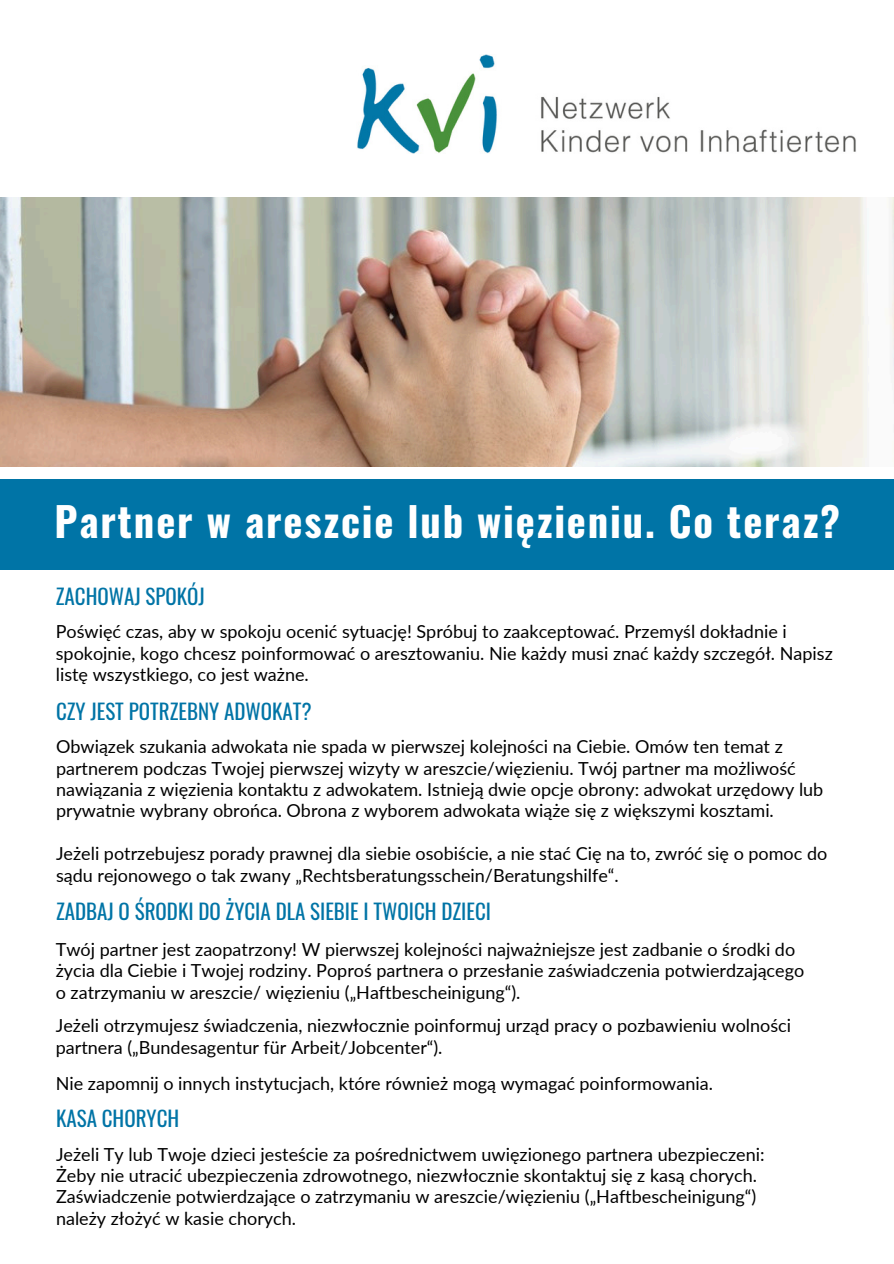
<style>
.page{position:relative;width:894px;height:1264px;background:#fff}
.page>*{position:absolute;margin:0;border:0;box-sizing:border-box;transform-origin:0 0}
.t1{font:700 40.5px "Oswald";letter-spacing:.045em;color:#fff}
.t2{font:21px "Oswald";color:#0074a6}
.t3{font:18px/21.3px "Lato";color:#000}
</style>
<div class="page">
<div style="left:0;top:480px;width:893px;height:90px;background:#0074a6"></div>
<img style="left:0;top:198px;width:893px;height:269px">
<img style="left:357px;top:55px;width:498px;height:99px">
<p class="t1" style="left:54px;top:490px;width:787px">Partner w areszcie lub więzieniu. Co teraz?</p>
<h1 class="t2" style="left:56px;top:579px;width:151px">ZACHOWAJ SPOKÓJ</h1>
<h2 class="t3" style="left:56px;top:620px;width:778px">Poświęć czas, aby w spokoju ocenić sytuację! Spróbuj to zaakceptować. Przemyśl dokładnie i spokojnie, kogo chcesz poinformować o aresztowaniu. Nie każdy musi znać każdy szczegół. Napisz listę wszystkiego, co jest ważne.</h2>
<p class="t2" style="left:56px;top:694px;width:257px">CZY JEST POTRZEBNY ADWOKAT?</p>
<h2 class="t3" style="left:56px;top:735px;width:768px">Obwiązek szukania adwokata nie spada w pierwszej kolejności na Ciebie. Omów ten temat z partnerem podczas Twojej pierwszej wizyty w areszcie/więzieniu. Twój partner ma możliwość nawiązania z więzienia kontaktu z adwokatem. Istnieją dwie opcje obrony: adwokat urzędowy lub prywatnie wybrany obrońca. Obrona z wyborem adwokata wiąże się z większymi kosztami.</h2>
<p class="t3" style="left:56px;top:842px;width:772px">Jeżeli potrzebujesz porady prawnej dla siebie osobiście, a nie stać Cię na to, zwróć się o pomoc do sądu rejonowego o tak zwany „Rechtsberatungsschein/Beratungshilfe“.</p>
<p class="t2" style="left:56px;top:895px;width:436px">ZADBAJ O ŚRODKI DO ŻYCIA DLA SIEBIE I TWOICH DZIECI</p>
<h2 class="t3" style="left:56px;top:938px;width:749px">Twój partner jest zaopatrzony! W pierwszej kolejności najważniejsze jest zadbanie o środki do życia dla Ciebie i Twojej rodziny. Poproś partnera o przesłanie zaświadczenia potwierdzającego</h2>
<p class="t3" style="left:56px;top:981px;width:466px">o zatrzymaniu w areszcie/ więzieniu („Haftbescheinigung“).</p>
<p class="t3" style="left:56px;top:1014px;width:736px;line-height:21.9px">Jeżeli otrzymujesz świadczenia, niezwłocznie poinformuj urząd pracy o pozbawieniu wolności partnera („Bundesagentur für Arbeit/Jobcenter“).</p>
<p class="t3" style="left:56px;top:1072px;width:658px">Nie zapomnij o innych instytucjach, które również mogą wymagać poinformowania.</p>
<p class="t2" style="left:56px;top:1102px;width:125px">KASA CHORYCH</p>
<h2 class="t3" style="left:56px;top:1142px;width:709px">Jeżeli Ty lub Twoje dzieci jesteście za pośrednictwem uwięzionego partnera ubezpieczeni:</h2>
<p class="t3" style="left:56px;top:1164px;width:702px">Żeby nie utracić ubezpieczenia zdrowotnego, niezwłocznie skontaktuj się z kasą chorych.<br>Zaświadczenie potwierdzające o zatrzymaniu w areszcie/więzieniu („Haftbescheinigung“)</p>
<p class="t3" style="left:56px;top:1207px;width:241px">należy złożyć w kasie chorych.</p>
</div>
